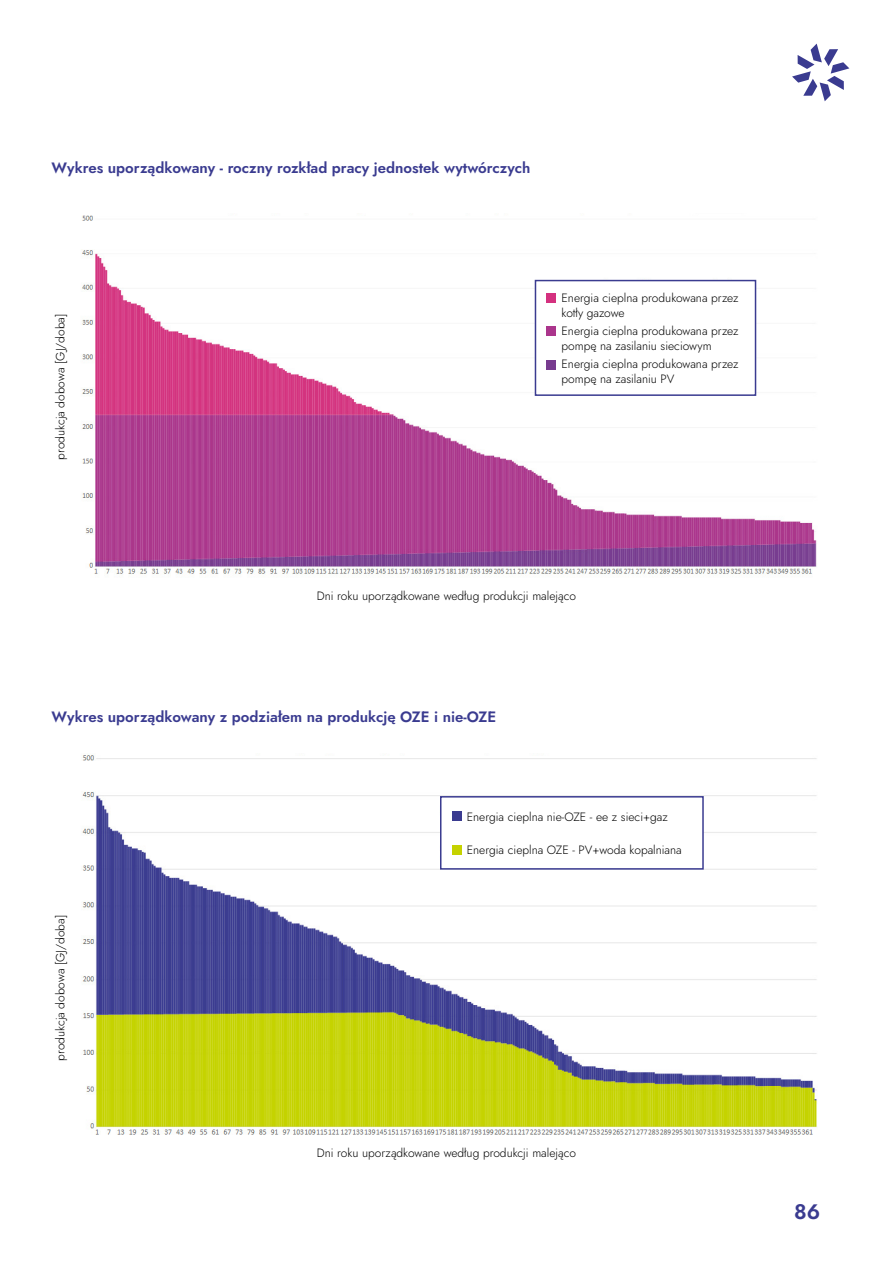
<style>
.page{position:relative;width:893px;height:1263px;background:#fff}
.page>*{position:absolute;margin:0;border:0;box-sizing:border-box;transform-origin:0 0}
.t1{font:600 21px "Jost";color:#3a3b90}
.t2{font:600 15px "Jost";color:#3a3b90}
.t3{font:300 12px/14.4px "Jost";color:#000}
</style>
<div class="page">
<svg style="left:792px;top:44px;width:57px;height:57px"></svg>
<img style="left:82px;top:755px;width:735px;height:380px">
<img style="left:81px;top:215px;width:736px;height:361px">
<div style="left:535px;top:280px;width:221px;height:116px;background:#fff;border:2px solid #3a3b90"></div>
<div style="left:547px;top:293px;width:9px;height:10px;background:#d4317f"></div>
<div style="left:547px;top:327px;width:9px;height:9px;background:#ab358c"></div>
<div style="left:547px;top:360px;width:9px;height:9px;background:#773b8f"></div>
<div style="left:440px;top:796px;width:264px;height:74px;background:#fff;border:2px solid #3a3b90"></div>
<div style="left:452px;top:812px;width:9px;height:9px;background:#3a3b90"></div>
<div style="left:452px;top:845px;width:9px;height:9px;background:#c5d200"></div>
<p class="t2" style="left:52px;top:158px;width:480px">Wykres uporządkowany - roczny rozkład pracy jednostek wytwórczych</p>
<p class="t3" style="left:53px;top:460px;width:147px;rotate:-90deg">produkcja dobowa [GJ/doba]</p>
<p class="t3" style="left:562px;top:291px;width:179px">Energia cieplna produkowana przez kotły gazowe</p>
<p class="t3" style="left:562px;top:324px;width:179px">Energia cieplna produkowana przez pompę na zasilaniu sieciowym</p>
<p class="t3" style="left:562px;top:357px;width:179px">Energia cieplna produkowana przez pompę na zasilaniu PV</p>
<p class="t3" style="left:317px;top:589px;width:261px">Dni roku uporządkowane według produkcji malejąco</p>
<p class="t2" style="left:52px;top:706px;width:446px">Wykres uporządkowany z podziałem na produkcję OZE i nie-OZE</p>
<p class="t3" style="left:53px;top:1061px;width:147px;rotate:-90deg">produkcja dobowa [GJ/doba]</p>
<p class="t3" style="left:467px;top:809px;width:202px">Energia cieplna nie-OZE - ee z sieci+gaz</p>
<p class="t3" style="left:467px;top:842px;width:216px">Energia cieplna OZE - PV+woda kopalniana</p>
<p class="t3" style="left:317px;top:1145px;width:261px">Dni roku uporządkowane według produkcji malejąco</p>
<h1 class="t1" style="left:794px;top:1197px;width:28px">86</h1>
</div>
